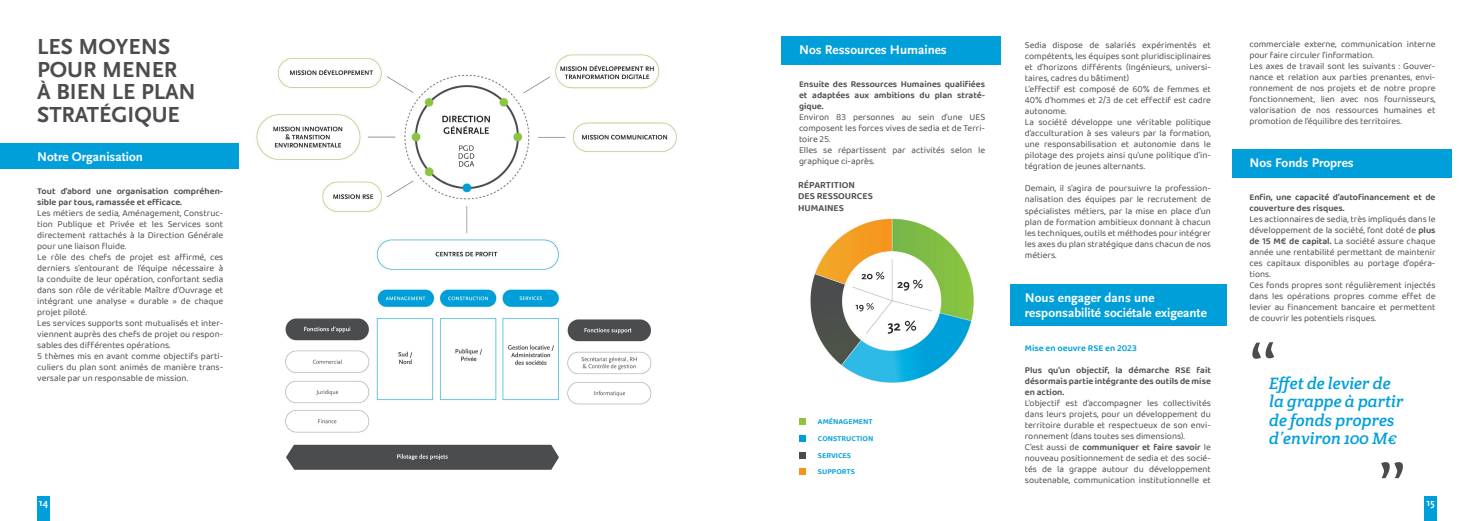
<style>
.page{position:relative;width:1474px;height:521px;background:#fff}
.page>*{position:absolute;margin:0;border:0;box-sizing:border-box;transform-origin:0 0}
.Titre_h1{font:700 22.75px "Scala Sans";color:#4b4c4d}
.Titre_h1-2{font:italic 16.62px/18.4px "Crete Round";color:#009fda}
.Titre_h2{font:700 13.12px/15.8px "Scala Sans";color:#fff}
.t1{font:700 10.24px "Scala Sans";color:#fff}
.Titre_h4{font:600 9.62px "Baloo Bhaina 2";color:#4b4c4d}
.Texte_courant{font:9.19px/11px "Baloo Bhaina 2";color:#4b4c4d;text-align:justify}
.Texte_courant-2{font:600 9.19px/11px "Baloo Bhaina 2";color:#4b4c4d;text-align:justify}
.Texte_courant-3{font:600 9.19px "Baloo Bhaina 2";color:#009fda}
.Titre_h4-2{font:600 7.88px "Baloo Bhaina 2";color:#009fda}
.s1{font-weight:600}
</style>
<div class="page">
<div style="left:1424px;top:496px;width:12px;height:25px;background:#009fda"></div>
<div style="left:37px;top:496px;width:13px;height:25px;background:#009fda"></div>
<img style="left:799px;top:218px;width:268px;height:241px">
<div style="left:1010px;top:285px;width:217px;height:41px;background:#009fda"></div>
<div style="left:1232px;top:149px;width:219px;height:28px;background:#009fda"></div>
<div style="left:781px;top:36px;width:220px;height:29px;background:#009fda"></div>
<div style="left:0;top:143px;width:238px;height:25px;background:#009fda"></div>
<svg style="left:799px;top:452px;width:6px;height:6px"></svg>
<svg style="left:799px;top:419px;width:6px;height:6px"></svg>
<svg style="left:799px;top:436px;width:6px;height:6px"></svg>
<svg style="left:799px;top:468px;width:6px;height:6px"></svg>
<img style="left:256px;top:54px;width:420px;height:416px">
<svg style="left:1381px;top:462px;width:21px;height:16px"></svg>
<p class="Titre_h1" style="left:37px;top:34px;width:134px">LES MOYENS</p>
<p class="Titre_h1" style="left:37px;top:57px;width:141px">POUR MENER</p>
<p class="Titre_h1" style="left:37px;top:80px;width:160px">À BIEN LE PLAN</p>
<p class="Titre_h1" style="left:37px;top:102px;width:144px">STRATÉGIQUE</p>
<p class="Titre_h2" style="left:37px;top:149px;width:107px">Notre Organisation</p>
<p class="Texte_courant-2" style="left:37px;top:185px;width:188px">Tout d’abord une organisation compréhen&shy;sible par tous, ramassée et efficace.</p>
<p class="Texte_courant" style="left:37px;top:207px;width:188px">Les métiers de sedia, Aménagement, Construc&shy;tion Publique et Privée et les Services sont directement rattachés à la Direction Générale pour une liaison fluide.</p>
<p class="Texte_courant" style="left:37px;top:251px;width:188px">Le rôle des chefs de projet est affirmé, ces derniers s’entourant de l’équipe nécessaire à la conduite de leur opération, confortant sedia dans son rôle de véritable Maître d’Ouvrage et intégrant une analyse « durable » de chaque projet piloté.</p>
<p class="Texte_courant" style="left:37px;top:317px;width:188px">Les services supports sont mutualisés et inter&shy;viennent auprès des chefs de projet ou respon&shy;sables des différentes opérations.</p>
<p class="Texte_courant" style="left:37px;top:350px;width:188px">5 thèmes mis en avant comme objectifs parti&shy;culiers du plan sont animés de manière trans&shy;versale par un responsable de mission.</p>
<p class="Titre_h2" style="left:799px;top:42px;width:149px">Nos Ressources Humaines</p>
<p class="Texte_courant-2" style="left:799px;top:79px;width:188px">Ensuite des Ressources Humaines qualifiées et adaptées aux ambitions du plan straté&shy;gique.</p>
<p class="Texte_courant" style="left:799px;top:112px;width:188px">Environ 83 personnes au sein d’une UES composent les forces vives de sedia et de Terri&shy;toire 25.</p>
<p class="Texte_courant" style="left:799px;top:145px;width:188px">Elles se répartissent par activités selon le graphique ci-après.</p>
<p class="Titre_h4" style="left:798px;top:179px;width:58px">RÉPARTITION</p>
<p class="Titre_h4" style="left:798px;top:190px;width:76px">DES RESSOURCES</p>
<p class="Titre_h4" style="left:798px;top:202px;width:47px">HUMAINES</p>
<p class="Titre_h4-2" style="left:818px;top:417px;width:56px">AMÉNAGEMENT</p>
<p class="Titre_h4-2" style="left:818px;top:433px;width:57px">CONSTRUCTION</p>
<p class="Titre_h4-2" style="left:818px;top:450px;width:35px">SERVICES</p>
<p class="Titre_h4-2" style="left:818px;top:467px;width:38px">SUPPORTS</p>
<p class="Texte_courant" style="left:1024px;top:39px;width:188px">Sedia dispose de salariés expérimentés et compétents, les équipes sont pluridisciplinaires et d’horizons différents (Ingénieurs, universi&shy;taires, cadres du bâtiment)</p>
<p class="Texte_courant" style="left:1024px;top:84px;width:188px">L’effectif est composé de 60% de femmes et 40% d’hommes et 2/3 de cet effectif est cadre autonome.</p>
<p class="Texte_courant" style="left:1024px;top:117px;width:188px">La société développe une véritable politique d’acculturation à ses valeurs par la formation, une responsabilisation et autonomie dans le pilotage des projets ainsi qu’une politique d’in&shy;tégration de jeunes alternants.</p>
<p class="Texte_courant" style="left:1024px;top:183px;width:188px">Demain, il s’agira de poursuivre la profession&shy;nalisation des équipes par le recrutement de spécialistes métiers, par la mise en place d’un plan de formation ambitieux donnant à chacun les techniques, outils et méthodes pour intégrer les axes du plan stratégique dans chacun de nos métiers.</p>
<p class="Titre_h2" style="left:1024px;top:290px;width:183px">Nous engager dans une responsabilité sociétale exigeante</p>
<p class="Texte_courant-3" style="left:1024px;top:342px;width:113px">Mise en oeuvre RSE en 2023</p>
<p class="Texte_courant-2" style="left:1024px;top:364px;width:188px">Plus qu’un objectif, la démarche RSE fait désormais partie intégrante des outils de mise en action.</p>
<p class="Texte_courant" style="left:1024px;top:397px;width:188px">L’objectif est d’accompagner les collectivités dans leurs projets, pour un développement du territoire durable et respectueux de son envi&shy;ronnement (dans toutes ses dimensions).</p>
<p class="Texte_courant" style="left:1024px;top:441px;width:188px">C’est aussi de <span class="s1">communiquer et faire savoir</span> le nouveau positionnement de sedia et des socié&shy;tés de la grappe autour du développement soutenable, communication institutionnelle et</p>
<p class="Texte_courant" style="left:1249px;top:38px;width:188px">commerciale externe, communication interne pour faire circuler l’information.</p>
<p class="Texte_courant" style="left:1249px;top:60px;width:188px">Les axes de travail sont les suivants : Gouver&shy;nance et relation aux parties prenantes, envi&shy;ronnement de nos projets et de notre propre fonctionnement, lien avec nos fournisseurs, valorisation de nos ressources humaines et promotion de l’équilibre des territoires.</p>
<p class="Titre_h2" style="left:1249px;top:155px;width:106px">Nos Fonds Propres</p>
<p class="Texte_courant-2" style="left:1249px;top:191px;width:188px">Enfin, une capacité d’autofinancement et de couverture des risques.</p>
<p class="Texte_courant" style="left:1249px;top:213px;width:188px">Les actionnaires de sedia, très impliqués dans le développement de la société, l’ont doté de <span class="s1">plus de 15 M€ de capital.</span> La société assure chaque année une rentabilité permettant de maintenir ces capitaux disponibles au portage d’opéra&shy;tions.</p>
<p class="Texte_courant" style="left:1249px;top:279px;width:188px">Ces fonds propres sont régulièrement injectés dans les opérations propres comme effet de levier au financement bancaire et permettent de couvrir les potentiels risques.</p>
<p class="Titre_h1-2" style="left:1269px;top:374px;width:136px">Effet de levier de la grappe à partir de fonds propres d’environ 100 M€</p>
<p class="t1" style="left:39px;top:497px;width:11px">14</p>
<p class="t1" style="left:1426px;top:497px;width:10px">15</p>
</div>
